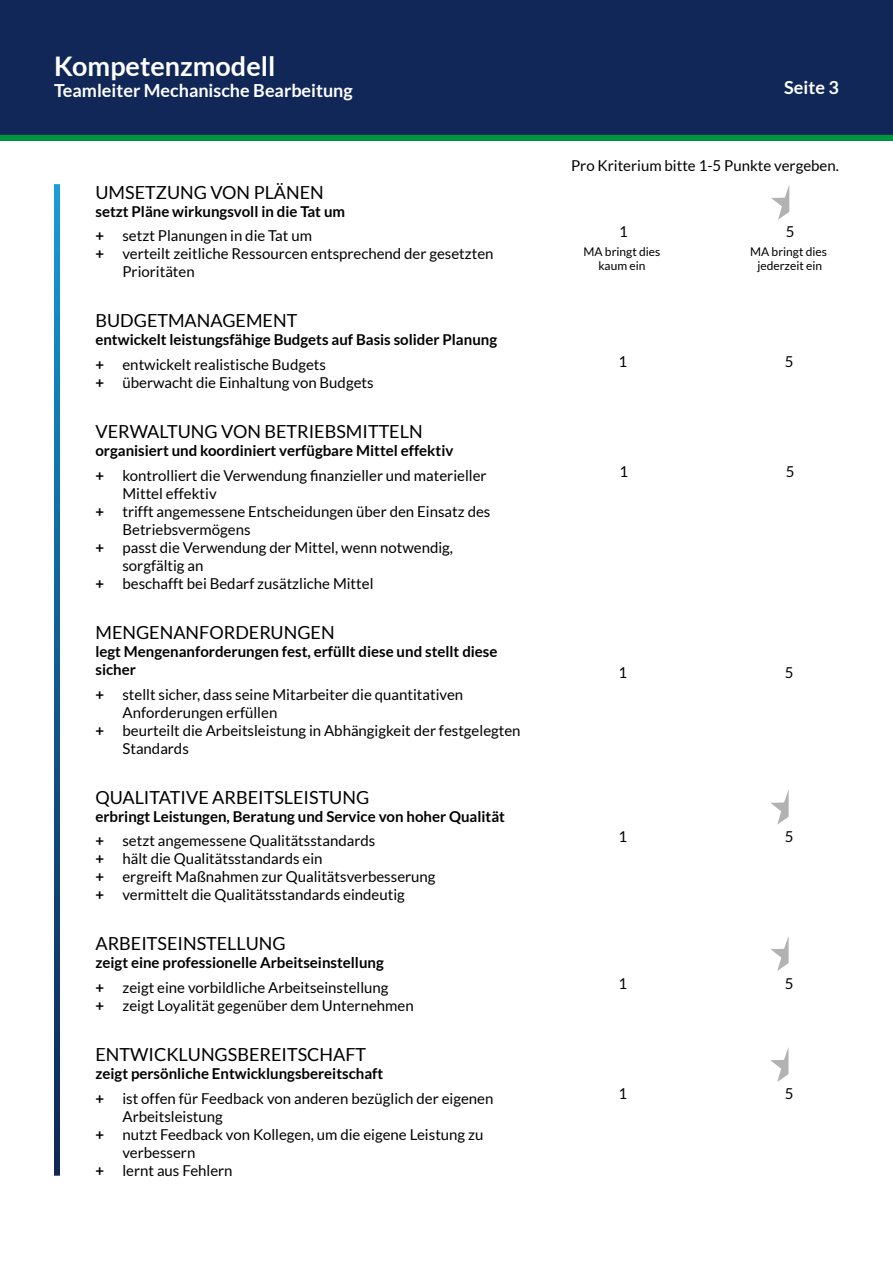
<style>
.page{position:relative;width:893px;height:1263px;background:#fff}
.page>*{position:absolute;margin:0;border:0;box-sizing:border-box;transform-origin:0 0}
.t1{font:700 27px "Lato";color:#fff}
.t2{font:18px "Lato";color:#000}
.t3{font:700 18px "Lato";color:#fff}
.t4{font:15px/18px "Lato";color:#000}
.t5{font:700 15px/24.8px "Lato";color:#000}
.t6{font:12px/14.4px "Lato";color:#000;text-align:center}
.s1{font-weight:400}
.s2{font-weight:700}
</style>
<div class="page">
<div style="left:0;top:0;width:893px;height:141px;background:#102757"></div>
<div style="left:0;top:135px;width:893px;height:6px;background:#009641"></div>
<svg style="left:770px;top:1049px;width:18px;height:33px"></svg>
<svg style="left:770px;top:936px;width:19px;height:35px"></svg>
<svg style="left:54px;top:184px;width:6px;height:992px"></svg>
<svg style="left:771px;top:186px;width:18px;height:34px"></svg>
<svg style="left:771px;top:790px;width:18px;height:34px"></svg>
<h1 class="t1" style="left:54px;top:50px;width:223px">Kompetenzmodell</h1>
<p class="t3" style="left:54px;top:80px;width:300px">Teamleiter Mechanische Bearbeitung</p>
<p class="t2" style="left:95px;top:182px;width:230px">UMSETZUNG VON PLÄNEN</p>
<p class="t5" style="left:95px;top:199px;width:251px">setzt Pläne wirkungsvoll in die Tat um + <span class="s1">setzt Planungen in die Tat um</span></p>
<p class="t4" style="left:122px;top:245px;width:373px;text-indent:-27px"><span class="s2">+</span> verteilt zeitliche Ressourcen entsprechend der gesetzten<br>Prioritäten</p>
<p class="t2" style="left:95px;top:311px;width:203px">BUDGETMANAGEMENT</p>
<p class="t5" style="left:95px;top:327px;width:403px">entwickelt leistungsfähige Budgets auf Basis solider Planung + <span class="s1">entwickelt realistische Budgets</span></p>
<p class="t4" style="left:95px;top:374px;width:280px"><span class="s2">+</span> überwacht die Einhaltung von Budgets</p>
<p class="t2" style="left:95px;top:421px;width:329px">VERWALTUNG VON BETRIEBSMITTELN</p>
<p class="t4" style="left:95px;top:438px;width:393px;line-height:24.8px"><span class="s2">organisiert und koordiniert verfügbare Mittel effektiv<br>+</span> kontrolliert die Verwendung finanzieller und materieller</p>
<p class="t4" style="left:122px;top:484px;width:96px">Mittel effektiv</p>
<p class="t4" style="left:95px;top:502px;width:396px"><span class="s2">+</span> trifft angemessene Entscheidungen über den Einsatz des</p>
<p class="t4" style="left:122px;top:520px;width:130px">Betriebsvermögens</p>
<p class="t4" style="left:95px;top:538px;width:359px"><span class="s2">+</span> passt die Verwendung der Mittel, wenn notwendig,</p>
<p class="t4" style="left:122px;top:556px;width:82px">sorgfältig an</p>
<p class="t4" style="left:95px;top:574px;width:280px"><span class="s2">+</span> beschafft bei Bedarf zusätzliche Mittel</p>
<p class="t2" style="left:95px;top:622px;width:241px">MENGENANFORDERUNGEN</p>
<p class="t5" style="left:95px;top:642px;width:404px;line-height:18px">legt Mengenanforderungen fest, erfüllt diese und stellt diese sicher</p>
<p class="t4" style="left:95px;top:685px;width:369px"><span class="s2">+</span> stellt sicher, dass seine Mitarbeiter die quantitativen</p>
<p class="t4" style="left:122px;top:703px;width:156px">Anforderungen erfüllen</p>
<p class="t4" style="left:95px;top:721px;width:427px"><span class="s2">+</span> beurteilt die Arbeitsleistung in Abhängigkeit der festgelegten</p>
<p class="t4" style="left:122px;top:739px;width:68px">Standards</p>
<p class="t2" style="left:95px;top:787px;width:275px">QUALITATIVE ARBEITSLEISTUNG</p>
<p class="t5" style="left:95px;top:803px;width:411px">erbringt Leistungen, Beratung und Service von hoher Qualität + <span class="s1">setzt angemessene Qualitätsstandards</span></p>
<p class="t4" style="left:95px;top:850px;width:342px"><span class="s2">+</span> hält die Qualitätsstandards ein<br><span class="s2">+</span> ergreift Maßnahmen zur Qualitätsverbesserung <span class="s2">+</span> vermittelt die Qualitätsstandards eindeutig</p>
<p class="t2" style="left:95px;top:934px;width:192px">ARBEITSEINSTELLUNG</p>
<p class="t5" style="left:95px;top:950px;width:295px">zeigt eine professionelle Arbeitseinstellung + <span class="s1">zeigt eine vorbildliche Arbeitseinstellung</span></p>
<p class="t4" style="left:95px;top:996px;width:320px"><span class="s2">+</span> zeigt Loyalität gegenüber dem Unternehmen</p>
<p class="t2" style="left:95px;top:1044px;width:272px">ENTWICKLUNGSBEREITSCHAFT</p>
<p class="t4" style="left:95px;top:1061px;width:399px;line-height:24.8px"><span class="s2">zeigt persönliche Entwicklungsbereitschaft<br>+</span> ist offen für Feedback von anderen bezüglich der eigenen</p>
<p class="t4" style="left:122px;top:1107px;width:102px">Arbeitsleistung</p>
<p class="t4" style="left:95px;top:1125px;width:389px"><span class="s2">+</span> nutzt Feedback von Kollegen, um die eigene Leistung zu</p>
<p class="t4" style="left:122px;top:1143px;width:74px">verbessern</p>
<p class="t4" style="left:95px;top:1161px;width:139px"><span class="s2">+</span> lernt aus Fehlern</p>
<p class="t3" style="left:784px;top:77px;width:56px">Seite 3</p>
<p class="t4" style="left:571px;top:156px;width:269px">Pro Kriterium bitte 1-5 Punkte vergeben.</p>
<p class="t4" style="left:619px;top:223px;width:10px">1</p>
<p class="t4" style="left:786px;top:223px;width:10px">5</p>
<p class="t6" style="left:583px;top:244px;width:79px">MA bringt dies kaum ein</p>
<p class="t6" style="left:750px;top:244px;width:79px">MA bringt dies jederzeit ein</p>
<p class="t4" style="left:618px;top:352px;width:10px">1</p>
<p class="t4" style="left:785px;top:352px;width:10px">5</p>
<p class="t4" style="left:619px;top:462px;width:10px">1</p>
<p class="t4" style="left:786px;top:462px;width:10px">5</p>
<p class="t4" style="left:618px;top:663px;width:10px">1</p>
<p class="t4" style="left:785px;top:663px;width:10px">5</p>
<p class="t4" style="left:618px;top:827px;width:10px">1</p>
<p class="t4" style="left:785px;top:827px;width:10px">5</p>
<p class="t4" style="left:618px;top:974px;width:10px">1</p>
<p class="t4" style="left:785px;top:974px;width:10px">5</p>
<p class="t4" style="left:618px;top:1085px;width:10px">1</p>
<p class="t4" style="left:785px;top:1085px;width:10px">5</p>
</div>
